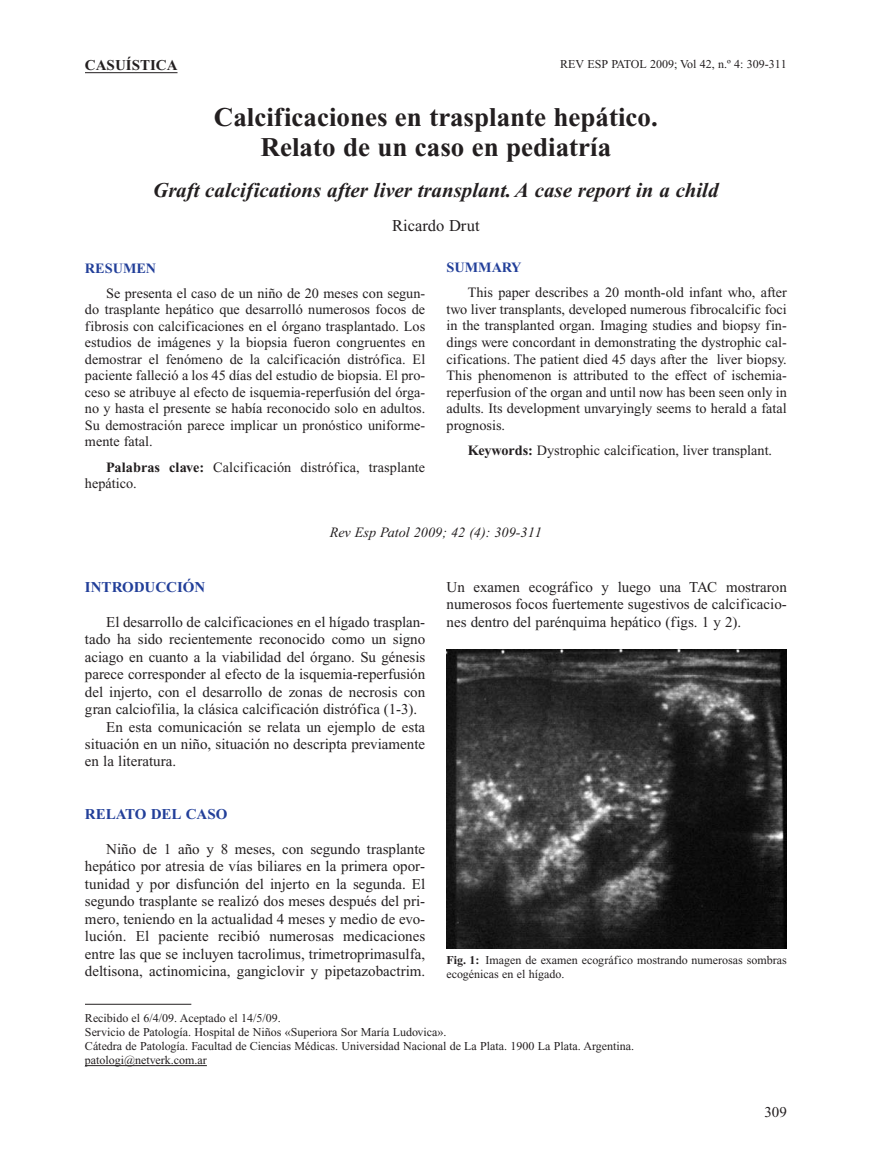
<style>
.page{position:relative;width:872px;height:1170px;background:#fff}
.page>*{position:absolute;margin:0;border:0;box-sizing:border-box;transform-origin:0 0}
.t1{font:700 27px/30px "Times New Roman";color:#231f20;text-align:center}
.t2{font:italic 700 21px "Times New Roman";color:#231f20}
.t3{font:16.5px "Times New Roman";color:#231f20}
.t4{font:15px/17.4px "Times New Roman";letter-spacing:-.005em;color:#231f20;text-align:justify}
.t5{font:700 15px "Times New Roman";color:#223f99}
.t6{font:700 15px "Times New Roman";color:#231f20}
.t7{font:14.25px/16.5px "Times New Roman";color:#231f20;text-align:justify}
.t8{font:italic 14.25px "Times New Roman";color:#231f20}
.t9{font:700 14.25px "Times New Roman";color:#223f99}
.t10{font:12px/14.2px "Times New Roman";color:#231f20}
.s1{font-weight:700}
</style>
<div class="page">
<hr style="left:85px;top:1003px;width:106px;height:1px;background:#231f20">
<hr style="left:85px;top:1065px;width:30px;height:1px;background:#231f20">
<hr style="left:115px;top:1065px;width:41px;height:1px;background:#231f20">
<hr style="left:156px;top:1065px;width:51px;height:1px;background:#231f20">
<hr style="left:85px;top:72px;width:92px;height:1px;background:#231f20">
<img style="left:446px;top:649px;width:341px;height:299px">
<p class="t6" style="left:85px;top:60px;width:94px">CASUÍSTICA</p>
<p class="t10" style="left:560px;top:58px;width:228px">REV ESP PATOL 2009; Vol 42, n.º 4: 309-311</p>
<h1 class="t1" style="left:214px;top:104px;width:445px">Calcificaciones en trasplante hepático.<br>Relato de un caso en pediatría</h1>
<h2 class="t2" style="left:153px;top:182px;width:567px">Graft calcifications after liver transplant. A case report in a child</h2>
<p class="t3" style="left:392px;top:219px;width:89px">Ricardo Drut</p>
<p class="t9" style="left:446px;top:263px;width:76px">SUMMARY</p>
<p class="t7" style="left:446px;top:286px;width:342px;text-indent:21px">This paper describes a 20 month-old infant who, after two liver transplants, developed numerous fibrocalcific foci in the transplanted organ. Imaging studies and biopsy fin&shy;dings were concordant in demonstrating the dystrophic cal&shy;cifications. The patient died 45 days after the liver biopsy.<br>This phenomenon is attributed to the effect of ischemia&shy;reperfusion of the organ and until now has been seen only in adults. Its development unvaryingly seems to herald a fatal prognosis.</p>
<p class="t7" style="left:468px;top:443px;width:306px"><span class="s1">Keywords:</span> Dystrophic calcification, liver transplant.</p>
<p class="t9" style="left:85px;top:263px;width:73px">RESUMEN</p>
<p class="t7" style="left:85px;top:286px;width:342px;text-indent:21px">Se presenta el caso de un niño de 20 meses con segun&shy;do trasplante hepático que desarrolló numerosos focos de fibrosis con calcificaciones en el órgano trasplantado. Los estudios de imágenes y la biopsia fueron congruentes en demostrar el fenómeno de la calcificación distrófica. El paciente falleció a los 45 días del estudio de biopsia. El pro&shy;ceso se atribuye al efecto de isquemia-reperfusión del órga&shy;no y hasta el presente se había reconocido solo en adultos.<br>Su demostración parece implicar un pronóstico uniforme&shy;mente fatal.</p>
<p class="t7" style="left:85px;top:460px;width:342px;text-indent:21px"><span class="s1">Palabras clave:</span> Calcificación distrófica, trasplante hepático.</p>
<p class="t8" style="left:330px;top:527px;width:214px">Rev Esp Patol 2009; 42 (4): 309-311</p>
<p class="t5" style="left:85px;top:581px;width:122px">INTRODUCCIÓN</p>
<p class="t4" style="left:106px;top:614px;width:320px">El desarrollo de calcificaciones en el hígado trasplan-</p>
<p class="t4" style="left:85px;top:631px;width:342px">tado ha sido recientemente reconocido como un signo</p>
<p class="t4" style="left:85px;top:649px;width:342px">aciago en cuanto a la viabilidad del órgano. Su génesis</p>
<p class="t4" style="left:85px;top:666px;width:342px">parece corresponder al efecto de la isquemia-reperfusión</p>
<p class="t4" style="left:85px;top:684px;width:342px">del injerto, con el desarrollo de zonas de necrosis con</p>
<p class="t4" style="left:85px;top:701px;width:334px">gran calciofilia, la clásica calcificación distrófica (1-3).</p>
<p class="t4" style="left:106px;top:719px;width:320px">En esta comunicación se relata un ejemplo de esta</p>
<p class="t4" style="left:85px;top:736px;width:342px">situación en un niño, situación no descripta previamente</p>
<p class="t4" style="left:85px;top:754px;width:93px">en la literatura.</p>
<p class="t5" style="left:85px;top:808px;width:144px">RELATO DEL CASO</p>
<p class="t4" style="left:85px;top:841px;width:342px;text-indent:21px">Niño de 1 año y 8 meses, con segundo trasplante hepático por atresia de vías biliares en la primera opor&shy;tunidad y por disfunción del injerto en la segunda. El segundo trasplante se realizó dos meses después del pri&shy;mero, teniendo en la actualidad 4 meses y medio de evo&shy;lución. El paciente recibió numerosas medicaciones entre las que se incluyen tacrolimus, trimetroprimasulfa, deltisona, actinomicina, gangiclovir y pipetazobactrim.</p>
<p class="t4" style="left:446px;top:579px;width:342px">Un examen ecográfico y luego una TAC mostraron numerosos focos fuertemente sugestivos de calcificacio&shy;nes dentro del parénquima hepático (figs. 1 y 2).</p>
<p class="t10" style="left:446px;top:953px;width:342px"><span class="s1">Fig. 1:</span> Imagen de examen ecográfico mostrando numerosas sombras ecogénicas en el hígado.</p>
<p class="t10" style="left:85px;top:1011px;width:551px">Recibido el 6/4/09. Aceptado el 14/5/09.<br>Servicio de Patología. Hospital de Niños «Superiora Sor María Ludovica».<br>Cátedra de Patología. Facultad de Ciencias Médicas. Universidad Nacional de La Plata. 1900 La Plata. Argentina. patologi@netverk.com.ar</p>
<p class="t4" style="left:764px;top:1104px;width:24px">309</p>
</div>
